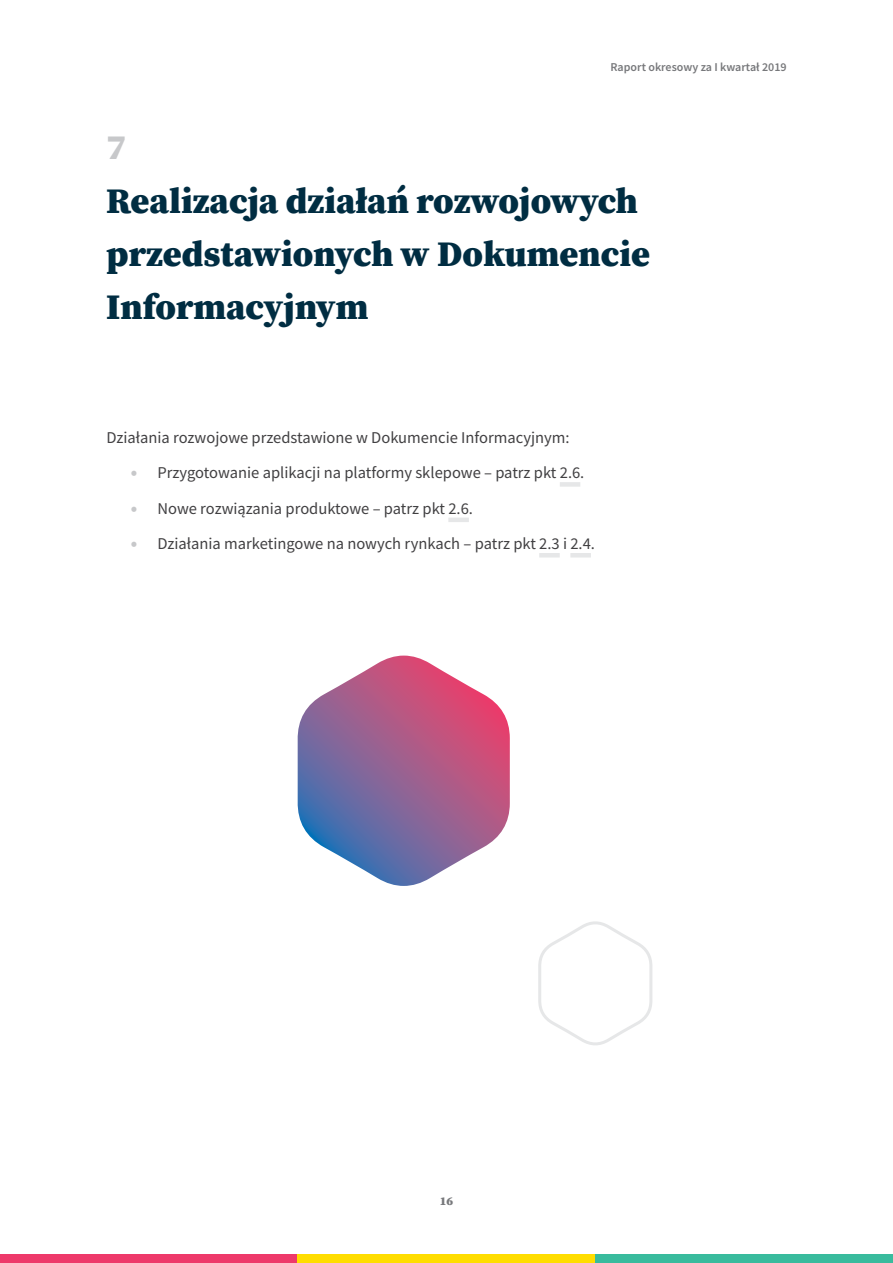
<style>
.page{position:relative;width:893px;height:1263px;background:#fff}
.page>*{position:absolute;margin:0;border:0;box-sizing:border-box;transform-origin:0 0}
.t1{font:900 36px/53.1px "Source Serif Pro";color:#002d42}
.t2{font:900 36px "Source Serif Pro";color:#c7c8ca}
.t3{font:16.5px "Source Sans Pro";color:#414042}
.t4{font:600 12px "Source Sans Pro";color:#77787b}
.t5{font:900 12px "Source Serif Pro";color:#77787b}
.s1{font-weight:900;font-size:18px;color:#c7c8ca}
</style>
<div class="page">
<div style="left:0;top:1254px;width:298px;height:9px;background:#ee396a"></div>
<div style="left:298px;top:1254px;width:297px;height:9px;background:#fd0"></div>
<div style="left:595px;top:1254px;width:298px;height:9px;background:#39bb9d"></div>
<div style="left:560px;top:482px;width:20px;height:5px;background:#e6e7e8"></div>
<hr style="left:448px;top:518px;width:21px;height:4px;background:#e6e7e8">
<hr style="left:539px;top:553px;width:21px;height:4px;background:#e6e7e8">
<hr style="left:570px;top:553px;width:21px;height:4px;background:#e6e7e8">
<svg style="left:297px;top:656px;width:213px;height:230px"></svg>
<svg style="left:540px;top:921px;width:111px;height:124px"></svg>
<p class="t4" style="left:611px;top:59px;width:178px">Raport okresowy za I kwartał 2019</p>
<h1 class="t2" style="left:106px;top:122px;width:22px">7</h1>
<h1 class="t1" style="left:106px;top:173px;width:545px">Realizacja działań rozwojowych przedstawionych w Dokumencie<br>Informacyjnym</h1>
<p class="t3" style="left:106px;top:427px;width:465px">Działania rozwojowe przedstawione w Dokumencie Informacyjnym:</p>
<p class="t3" style="left:131px;top:462px;width:455px"><span class="s1">•</span> Przygotowanie aplikacji na platformy sklepowe – patrz pkt 2.6.</p>
<p class="t3" style="left:131px;top:498px;width:344px"><span class="s1">•</span> Nowe rozwiązania produktowe – patrz pkt 2.6.</p>
<p class="t3" style="left:131px;top:533px;width:466px"><span class="s1">•</span> Działania marketingowe na nowych rynkach – patrz pkt 2.3 i 2.4.</p>
<p class="t5" style="left:440px;top:1192px;width:15px">16</p>
</div>
